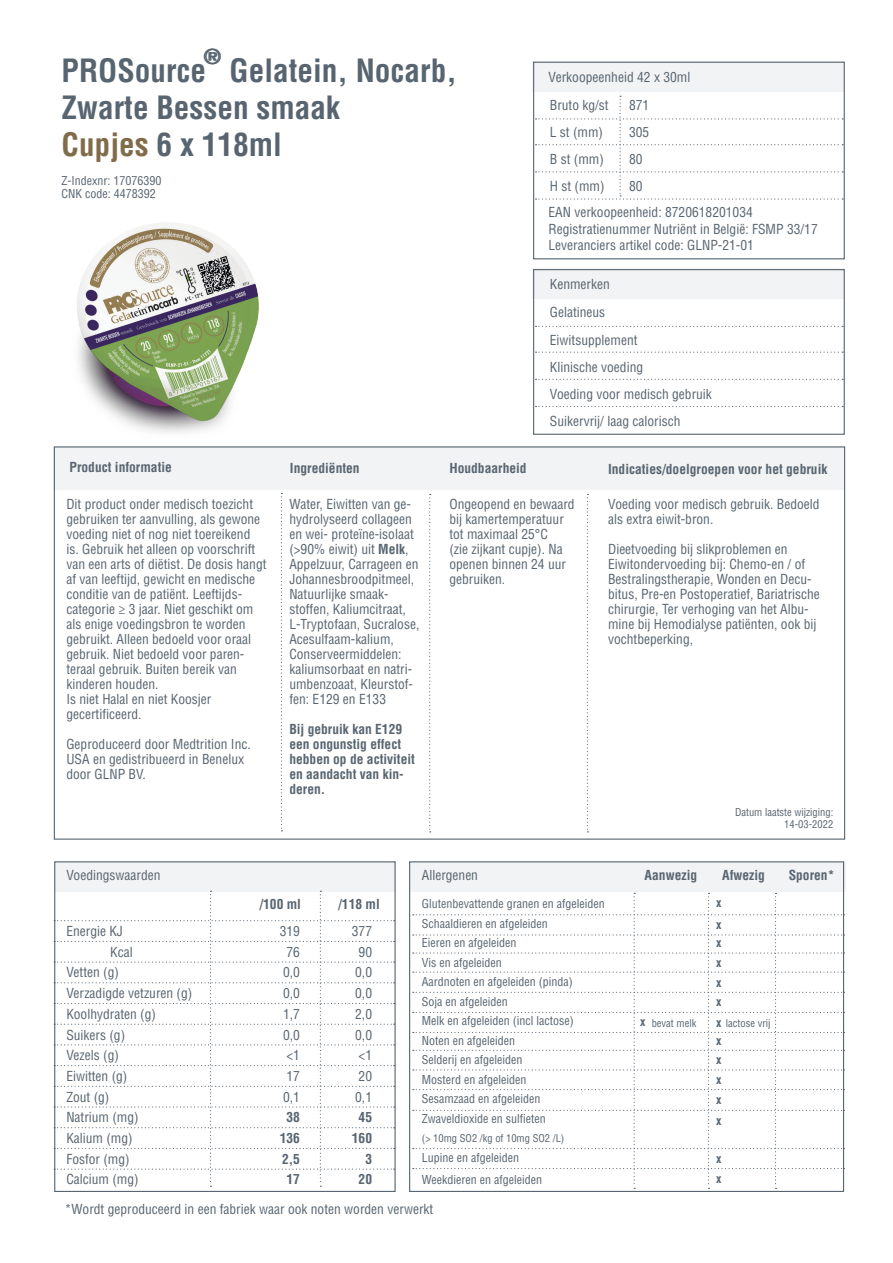
<style>
.page{position:relative;width:893px;height:1263px;background:#fff}
.page>*{position:absolute;margin:0;border:0;box-sizing:border-box;transform-origin:0 0}
.t1{font:700 condensed 31.35px/37px "Helvetica LT Std";color:#586570}
.t2{font:700 condensed 20.1px "Helvetica LT Std";color:#586570}
.t3{font:condensed 13.5px/15px "Helvetica LT Std";color:#586570}
.t4{font:700 condensed 13.5px/15px "Helvetica LT Std";color:#586570}
.t5{font:condensed 12px "Helvetica LT Std";color:#586570}
.t6{font:700 condensed 12px "Helvetica LT Std";color:#586570}
.t7{font:condensed 10.5px "Helvetica LT Std";color:#586570}
.s1{color:#816c4a}
.s2{font-weight:700}
</style>
<div class="page">
<div style="left:54px;top:446px;width:791px;height:44px;background:#f2f3f4"></div>
<div style="left:533px;top:61px;width:312px;height:31px;background:#f2f3f4"></div>
<div style="left:54px;top:861px;width:341px;height:30px;background:#f2f3f4"></div>
<div style="left:409px;top:861px;width:436px;height:30px;background:#f2f3f4"></div>
<div style="left:533px;top:269px;width:312px;height:30px;background:#f2f3f4"></div>
<svg style="left:536px;top:326px;width:307px;height:1px"></svg>
<svg style="left:536px;top:352px;width:307px;height:1px"></svg>
<svg style="left:536px;top:379px;width:307px;height:1px"></svg>
<svg style="left:536px;top:406px;width:307px;height:1px"></svg>
<div style="left:533px;top:62px;width:312px;height:197px;border:1px solid #586570"></div>
<div style="left:533px;top:269px;width:312px;height:166px;border:1px solid #586570"></div>
<svg style="left:536px;top:96px;width:307px;height:104px"></svg>
<svg style="left:281px;top:493px;width:1px;height:338px"></svg>
<svg style="left:587px;top:494px;width:1px;height:338px"></svg>
<svg style="left:429px;top:494px;width:2px;height:338px"></svg>
<svg style="left:56px;top:891px;width:338px;height:296px"></svg>
<svg style="left:413px;top:893px;width:431px;height:296px"></svg>
<img style="left:77px;top:223px;width:182px;height:210px">
<div style="left:54px;top:861px;width:342px;height:331px;border:1px solid #586570"></div>
<p class="t2" style="left:205px;top:44px;width:18px">®</p>
<p class="t1" style="left:62px;top:52px;width:397px">PROSource Gelatein, Nocarb,<br>Zwarte Bessen smaak</p>
<p class="t1" style="left:62px;top:126px;width:222px"><span class="s1">Cupjes</span> 6 x 118ml</p>
<p class="t5" style="left:62px;top:173px;width:101px">Z-Indexnr: 17076390</p>
<p class="t5" style="left:62px;top:187px;width:96px">CNK code: 4478392</p>
<p class="t3" style="left:549px;top:69px;width:143px">Verkoopeenheid 42 x 30ml</p>
<p class="t3" style="left:550px;top:98px;width:60px">Bruto kg/st</p>
<p class="t3" style="left:550px;top:125px;width:55px">L st (mm)</p>
<p class="t3" style="left:550px;top:152px;width:55px">B st (mm)</p>
<p class="t3" style="left:550px;top:179px;width:56px">H st (mm)</p>
<p class="t3" style="left:629px;top:98px;width:22px">871</p>
<p class="t3" style="left:629px;top:125px;width:22px">305</p>
<p class="t3" style="left:629px;top:152px;width:15px">80</p>
<p class="t3" style="left:629px;top:179px;width:15px">80</p>
<p class="t3" style="left:549px;top:205px;width:206px">EAN verkoopeenheid: 8720618201034</p>
<p class="t3" style="left:549px;top:221px;width:271px">Registratienummer Nutriënt in België: FSMP 33/17</p>
<p class="t3" style="left:549px;top:238px;width:207px">Leveranciers artikel code: GLNP-21-01</p>
<p class="t3" style="left:550px;top:277px;width:61px">Kenmerken</p>
<p class="t3" style="left:550px;top:305px;width:57px">Gelatineus</p>
<p class="t3" style="left:550px;top:332px;width:89px">Eiwitsupplement</p>
<p class="t3" style="left:550px;top:359px;width:95px">Klinische voeding</p>
<p class="t3" style="left:550px;top:386px;width:164px">Voeding voor medisch gebruik</p>
<p class="t3" style="left:550px;top:413px;width:132px">Suikervrij/ laag calorisch</p>
<p class="t4" style="left:70px;top:460px;width:104px">Product informatie</p>
<p class="t4" style="left:290px;top:460px;width:71px">Ingrediënten</p>
<p class="t4" style="left:449px;top:460px;width:79px">Houdbaarheid</p>
<p class="t4" style="left:608px;top:461px;width:221px">Indicaties/doelgroepen voor het gebruik</p>
<p class="t3" style="left:66px;top:497px;width:202px">Dit product onder medisch toezicht gebruiken ter aanvulling, als gewone voeding niet of nog niet toereikend<br>is. Gebruik het alleen op voorschrift van een arts of diëtist. De dosis hangt af van leeftijd, gewicht en medische conditie van de patiënt. Leeftijds&shy;categorie ≥ 3 jaar. Niet geschikt om als enige voedingsbron te worden gebruikt. Alleen bedoeld voor oraal gebruik. Niet bedoeld voor paren&shy;teraal gebruik. Buiten bereik van kinderen houden.</p>
<p class="t3" style="left:66px;top:692px;width:147px">Is niet Halal en niet Koosjer</p>
<p class="t3" style="left:66px;top:707px;width:77px">gecertificeerd.</p>
<p class="t3" style="left:66px;top:737px;width:186px">Geproduceerd door Medtrition Inc.<br>USA en gedistribueerd in Benelux door GLNP BV.</p>
<p class="t3" style="left:289px;top:497px;width:132px">Water, Eiwitten van ge&shy;hydrolyseerd collageen en wei- proteïne-isolaat (&gt;90% eiwit) uit <span class="s2">Melk</span>,<br>Appelzuur, Carrageen en<br>Johannesbroodpitmeel,<br>Natuurlijke smaak&shy;stoffen, Kaliumcitraat,<br>L-Tryptofaan, Sucralose,<br>Acesulfaam-kalium,<br>Conserveermiddelen: kaliumsorbaat en natri&shy;umbenzoaat, Kleurstof&shy;fen: E129 en E133</p>
<p class="t4" style="left:289px;top:722px;width:127px">Bij gebruik kan E129 een ongunstig effect hebben op de activiteit en aandacht van kin&shy;deren.</p>
<p class="t3" style="left:449px;top:497px;width:127px">Ongeopend en bewaard bij kamertemperatuur tot maximaal 25°C<br>(zie zijkant cupje). Na openen binnen 24 uur gebruiken.</p>
<p class="t3" style="left:608px;top:497px;width:213px">Voeding voor medisch gebruik. Bedoeld als extra eiwit-bron.</p>
<p class="t3" style="left:608px;top:542px;width:213px">Dieetvoeding bij slikproblemen en Eiwitondervoeding bij: Chemo-en / of Bestralingstherapie, Wonden en Decu&shy;bitus, Pre-en Postoperatief, Bariatrische chirurgie, Ter verhoging van het Albu&shy;mine bij Hemodialyse patiënten, ook bij vochtbeperking,</p>
<p class="t7" style="left:735px;top:805px;width:100px">Datum laatste wijziging:</p>
<p class="t7" style="left:784px;top:817px;width:50px">14-03-2022</p>
<p class="t3" style="left:66px;top:867px;width:96px">Voedingswaarden</p>
<p class="t3" style="left:422px;top:867px;width:58px">Allergenen</p>
<p class="t4" style="left:645px;top:867px;width:54px">Aanwezig</p>
<p class="t4" style="left:722px;top:867px;width:44px">Afwezig</p>
<p class="t4" style="left:789px;top:867px;width:47px">Sporen*</p>
<p class="t5" style="left:422px;top:896px;width:184px">Glutenbevattende granen en afgeleiden</p>
<p class="t5" style="left:422px;top:916px;width:127px">Schaaldieren en afgeleiden</p>
<p class="t5" style="left:422px;top:935px;width:96px">Eieren en afgeleiden</p>
<p class="t5" style="left:422px;top:955px;width:81px">Vis en afgeleiden</p>
<p class="t5" style="left:422px;top:974px;width:152px">Aardnoten en afgeleiden (pinda)</p>
<p class="t5" style="left:422px;top:994px;width:87px">Soja en afgeleiden</p>
<p class="t5" style="left:422px;top:1013px;width:153px">Melk en afgeleiden (incl lactose)</p>
<p class="t5" style="left:422px;top:1033px;width:95px">Noten en afgeleiden</p>
<p class="t5" style="left:422px;top:1052px;width:102px">Selderij en afgeleiden</p>
<p class="t5" style="left:422px;top:1072px;width:106px">Mosterd en afgeleiden</p>
<p class="t5" style="left:422px;top:1091px;width:120px">Sesamzaad en afgeleiden</p>
<p class="t5" style="left:422px;top:1111px;width:125px">Zwaveldioxide en sulfieten</p>
<p class="t7" style="left:422px;top:1132px;width:144px">(&gt; 10mg SO2 /kg of 10mg SO2 /L)</p>
<p class="t5" style="left:422px;top:1150px;width:99px">Lupine en afgeleiden</p>
<p class="t5" style="left:422px;top:1172px;width:122px">Weekdieren en afgeleiden</p>
<p class="t4" style="left:259px;top:897px;width:43px">/100 ml</p>
<p class="t4" style="left:338px;top:897px;width:43px">/118 ml</p>
<p class="t3" style="left:352px;top:923px;width:22px">377</p>
<p class="t3" style="left:359px;top:944px;width:15px">90</p>
<p class="t3" style="left:355px;top:965px;width:18px">0,0</p>
<p class="t3" style="left:355px;top:986px;width:18px">0,0</p>
<p class="t3" style="left:355px;top:1006px;width:18px">2,0</p>
<p class="t3" style="left:355px;top:1027px;width:18px">0,0</p>
<p class="t3" style="left:359px;top:1048px;width:15px">&lt;1</p>
<p class="t3" style="left:359px;top:1068px;width:15px">20</p>
<p class="t3" style="left:355px;top:1089px;width:18px">0,1</p>
<p class="t4" style="left:359px;top:1110px;width:15px">45</p>
<p class="t4" style="left:352px;top:1130px;width:22px">160</p>
<p class="t4" style="left:365px;top:1151px;width:8px">3</p>
<p class="t4" style="left:359px;top:1172px;width:15px">20</p>
<p class="t3" style="left:65px;top:1202px;width:370px">*Wordt geproduceerd in een fabriek waar ook noten worden verwerkt</p>
<p class="t3" style="left:66px;top:923px;width:58px">Energie KJ</p>
<p class="t3" style="left:110px;top:944px;width:24px">Kcal</p>
<p class="t3" style="left:66px;top:965px;width:54px">Vetten (g)</p>
<p class="t3" style="left:66px;top:986px;width:127px">Verzadigde vetzuren (g)</p>
<p class="t3" style="left:66px;top:1006px;width:91px">Koolhydraten (g)</p>
<p class="t3" style="left:66px;top:1027px;width:60px">Suikers (g)</p>
<p class="t3" style="left:66px;top:1048px;width:54px">Vezels (g)</p>
<p class="t3" style="left:66px;top:1068px;width:63px">Eiwitten (g)</p>
<p class="t3" style="left:66px;top:1089px;width:45px">Zout (g)</p>
<p class="t3" style="left:66px;top:1110px;width:74px">Natrium (mg)</p>
<p class="t3" style="left:66px;top:1130px;width:68px">Kalium (mg)</p>
<p class="t3" style="left:66px;top:1151px;width:65px">Fosfor (mg)</p>
<p class="t3" style="left:66px;top:1172px;width:74px">Calcium (mg)</p>
<p class="t3" style="left:280px;top:923px;width:22px">319</p>
<p class="t3" style="left:287px;top:944px;width:15px">76</p>
<p class="t3" style="left:283px;top:965px;width:18px">0,0</p>
<p class="t3" style="left:283px;top:986px;width:18px">0,0</p>
<p class="t3" style="left:283px;top:1006px;width:18px">1,7</p>
<p class="t3" style="left:283px;top:1027px;width:18px">0,0</p>
<p class="t3" style="left:287px;top:1048px;width:15px">&lt;1</p>
<p class="t3" style="left:287px;top:1068px;width:15px">17</p>
<p class="t3" style="left:283px;top:1089px;width:18px">0,1</p>
<p class="t4" style="left:287px;top:1110px;width:15px">38</p>
<p class="t4" style="left:280px;top:1130px;width:22px">136</p>
<p class="t4" style="left:282px;top:1151px;width:19px">2,5</p>
<p class="t4" style="left:287px;top:1172px;width:15px">17</p>
<p class="t6" style="left:716px;top:895px;width:7px">x</p>
<p class="t6" style="left:716px;top:917px;width:7px">x</p>
<p class="t6" style="left:716px;top:935px;width:7px">x</p>
<p class="t6" style="left:716px;top:955px;width:7px">x</p>
<p class="t6" style="left:716px;top:975px;width:7px">x</p>
<p class="t6" style="left:716px;top:994px;width:7px">x</p>
<p class="t6" style="left:716px;top:1033px;width:7px">x</p>
<p class="t7" style="left:652px;top:1017px;width:46px">bevat melk</p>
<p class="t7" style="left:726px;top:1017px;width:46px">lactose vrij</p>
<p class="t6" style="left:640px;top:1014px;width:7px">x</p>
<p class="t6" style="left:716px;top:1015px;width:7px">x</p>
<p class="t6" style="left:716px;top:1052px;width:7px">x</p>
<p class="t6" style="left:716px;top:1072px;width:7px">x</p>
<p class="t6" style="left:716px;top:1092px;width:7px">x</p>
<p class="t6" style="left:716px;top:1113px;width:7px">x</p>
<p class="t6" style="left:716px;top:1151px;width:7px">x</p>
<p class="t6" style="left:716px;top:1171px;width:7px">x</p>
</div>
